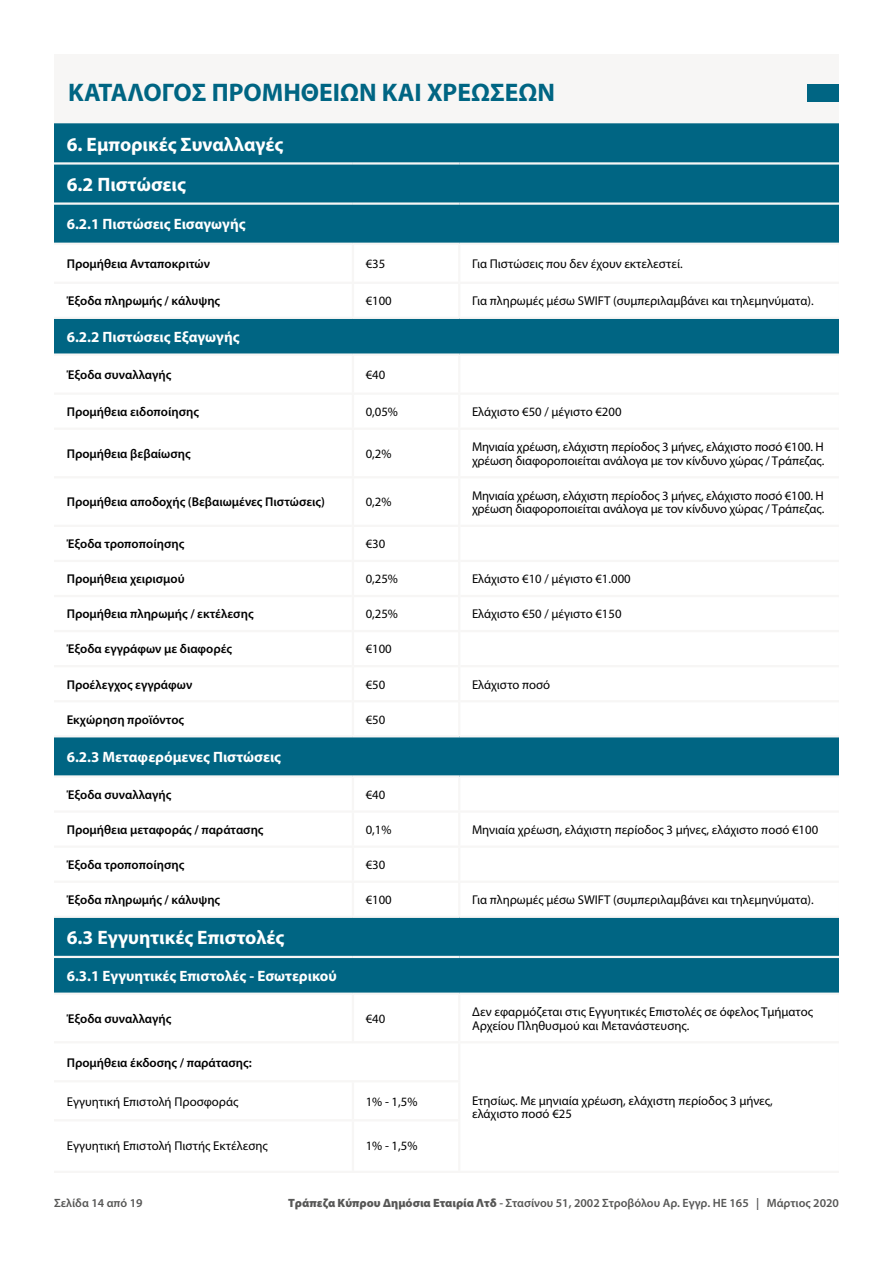
<style>
.page{position:relative;width:893px;height:1263px;background:#fff}
.page>*{position:absolute;margin:0;border:0;box-sizing:border-box;transform-origin:0 0}
.t1{font:700 25.5px "Myriad Pro";color:#006583}
.t2{font:700 19.5px/40.2px "Myriad Pro";color:#fff}
.t3{font:700 15px "Myriad Pro";color:#fff}
.t4{font:12.75px/13.5px "Myriad Pro";color:#000}
.t5{font:600 12.75px "Myriad Pro";color:#000}
.t6{font:600 12px "Myriad Pro";color:#575756}
.s1{font-weight:900}
</style>
<div class="page">
<div style="left:808px;top:84px;width:31px;height:18px;background:#006583"></div>
<div style="left:54px;top:123px;width:785px;height:120px;background:#006583"></div>
<div style="left:54px;top:318px;width:785px;height:37px;background:#006583"></div>
<div style="left:54px;top:736px;width:785px;height:40px;background:#006583"></div>
<div style="left:54px;top:918px;width:785px;height:74px;background:#006583"></div>
<hr style="left:54px;top:162px;width:299px;height:3px;background:#f7f6f5">
<hr style="left:353px;top:162px;width:106px;height:3px;background:#f7f6f5">
<hr style="left:459px;top:162px;width:380px;height:3px;background:#f7f6f5">
<hr style="left:54px;top:202px;width:299px;height:3px;background:#f7f6f5">
<hr style="left:353px;top:202px;width:106px;height:3px;background:#f7f6f5">
<hr style="left:459px;top:202px;width:380px;height:3px;background:#f7f6f5">
<hr style="left:54px;top:317px;width:299px;height:2px;background:#f7f6f5">
<hr style="left:353px;top:317px;width:106px;height:2px;background:#f7f6f5">
<hr style="left:459px;top:317px;width:380px;height:2px;background:#f7f6f5">
<hr style="left:54px;top:353px;width:299px;height:3px;background:#f7f6f5">
<hr style="left:353px;top:353px;width:106px;height:3px;background:#f7f6f5">
<hr style="left:459px;top:353px;width:380px;height:3px;background:#f7f6f5">
<hr style="left:54px;top:735px;width:299px;height:2px;background:#f7f6f5">
<hr style="left:353px;top:735px;width:106px;height:2px;background:#f7f6f5">
<hr style="left:459px;top:735px;width:380px;height:2px;background:#f7f6f5">
<hr style="left:54px;top:775px;width:299px;height:3px;background:#f7f6f5">
<hr style="left:353px;top:775px;width:106px;height:3px;background:#f7f6f5">
<hr style="left:459px;top:775px;width:380px;height:3px;background:#f7f6f5">
<hr style="left:54px;top:956px;width:299px;height:2px;background:#f7f6f5">
<hr style="left:353px;top:956px;width:106px;height:2px;background:#f7f6f5">
<hr style="left:459px;top:956px;width:380px;height:2px;background:#f7f6f5">
<h1 class="t1" style="left:68px;top:76px;width:488px">ΚΑΤΑΛΟΓΟΣ ΠΡΟΜΗΘΕΙΩΝ ΚΑΙ ΧΡΕΩΣΕΩΝ</h1>
<h2 class="t2" style="left:67px;top:123px;width:218px">6. Εμπορικές Συναλλαγές<br>6.2 Πιστώσεις</h2>
<p class="t3" style="left:67px;top:214px;width:180px">6.2.1 Πιστώσεις Εισαγωγής</p>
<p class="t5" style="left:67px;top:256px;width:145px">Προμήθεια Ανταποκριτών</p>
<p class="t4" style="left:366px;top:257px;width:21px">€35</p>
<p class="t4" style="left:472px;top:257px;width:212px">Για Πιστώσεις που δεν έχουν εκτελεστεί.</p>
<p class="t5" style="left:67px;top:293px;width:155px">Έξοδα πληρωμής / κάλυψης</p>
<p class="t4" style="left:366px;top:294px;width:28px">€100</p>
<p class="t4" style="left:472px;top:294px;width:343px">Για πληρωμές μέσω SWIFT (συμπεριλαμβάνει και τηλεμηνύματα).</p>
<p class="t3" style="left:67px;top:327px;width:174px">6.2.2 Πιστώσεις Εξαγωγής</p>
<p class="t5" style="left:67px;top:366px;width:106px">Έξοδα συναλλαγής</p>
<p class="t4" style="left:366px;top:368px;width:21px">€40</p>
<p class="t5" style="left:67px;top:403px;width:134px">Προμήθεια ειδοποίησης</p>
<p class="t4" style="left:366px;top:405px;width:34px">0,05%</p>
<p class="t4" style="left:472px;top:405px;width:151px">Ελάχιστο €50 / μέγιστο €200</p>
<p class="t5" style="left:67px;top:445px;width:125px">Προμήθεια βεβαίωσης</p>
<p class="t4" style="left:366px;top:446px;width:27px">0,2%</p>
<p class="t4" style="left:472px;top:440px;width:354px">Μηνιαία χρέωση, ελάχιστη περίοδος 3 μήνες, ελάχιστο ποσό €100. Η χρέωση διαφοροποιείται ανάλογα με τον κίνδυνο χώρας / Τράπεζας.</p>
<p class="t5" style="left:67px;top:494px;width:260px">Προμήθεια αποδοχής (Βεβαιωμένες Πιστώσεις)</p>
<p class="t4" style="left:366px;top:495px;width:27px">0,2%</p>
<p class="t4" style="left:472px;top:488px;width:354px">Μηνιαία χρέωση, ελάχιστη περίοδος 3 μήνες, ελάχιστο ποσό €100. Η χρέωση διαφοροποιείται ανάλογα με τον κίνδυνο χώρας / Τράπεζας.</p>
<p class="t5" style="left:67px;top:536px;width:119px">Έξοδα τροποποίησης</p>
<p class="t4" style="left:366px;top:537px;width:21px">€30</p>
<p class="t5" style="left:67px;top:571px;width:119px">Προμήθεια χειρισμού</p>
<p class="t4" style="left:366px;top:572px;width:34px">0,25%</p>
<p class="t4" style="left:472px;top:572px;width:160px">Ελάχιστο €10 / μέγιστο €1.000</p>
<p class="t5" style="left:67px;top:606px;width:188px">Προμήθεια πληρωμής / εκτέλεσης</p>
<p class="t4" style="left:366px;top:607px;width:34px">0,25%</p>
<p class="t4" style="left:472px;top:607px;width:151px">Ελάχιστο €50 / μέγιστο €150</p>
<p class="t5" style="left:67px;top:641px;width:167px">Έξοδα εγγράφων με διαφορές</p>
<p class="t4" style="left:366px;top:642px;width:28px">€100</p>
<p class="t5" style="left:67px;top:676px;width:127px">Προέλεγχος εγγράφων</p>
<p class="t4" style="left:366px;top:677px;width:21px">€50</p>
<p class="t4" style="left:472px;top:677px;width:80px">Ελάχιστο ποσό</p>
<p class="t5" style="left:67px;top:711px;width:119px">Εκχώρηση προϊόντος</p>
<p class="t4" style="left:366px;top:712px;width:21px">€50</p>
<p class="t3" style="left:67px;top:747px;width:216px">6.2.3 Μεταφερόμενες Πιστώσεις</p>
<p class="t5" style="left:67px;top:786px;width:106px">Έξοδα συναλλαγής</p>
<p class="t4" style="left:366px;top:787px;width:21px">€40</p>
<p class="t5" style="left:67px;top:821px;width:198px">Προμήθεια μεταφοράς / παράτασης</p>
<p class="t4" style="left:366px;top:823px;width:27px">0,1%</p>
<p class="t4" style="left:472px;top:823px;width:348px">Μηνιαία χρέωση, ελάχιστη περίοδος 3 μήνες, ελάχιστο ποσό €100</p>
<p class="t5" style="left:67px;top:856px;width:119px">Έξοδα τροποποίησης</p>
<p class="t4" style="left:366px;top:858px;width:21px">€30</p>
<p class="t5" style="left:67px;top:892px;width:155px">Έξοδα πληρωμής / κάλυψης</p>
<p class="t4" style="left:366px;top:893px;width:28px">€100</p>
<p class="t4" style="left:472px;top:893px;width:343px">Για πληρωμές μέσω SWIFT (συμπεριλαμβάνει και τηλεμηνύματα).</p>
<h2 class="t2" style="left:67px;top:917px;width:219px">6.3 Εγγυητικές Επιστολές</h2>
<p class="t3" style="left:67px;top:966px;width:272px">6.3.1 Εγγυητικές Επιστολές - Εσωτερικού</p>
<p class="t5" style="left:67px;top:1010px;width:106px">Έξοδα συναλλαγής</p>
<p class="t4" style="left:366px;top:1011px;width:21px">€40</p>
<p class="t4" style="left:472px;top:1005px;width:343px">Δεν εφαρμόζεται στις Εγγυητικές Επιστολές σε όφελος Τμήματος<br>Αρχείου Πληθυσμού και Μετανάστευσης.</p>
<p class="t5" style="left:67px;top:1054px;width:187px">Προμήθεια έκδοσης / παράτασης:</p>
<p class="t4" style="left:472px;top:1093px;width:302px">Ετησίως. Με μηνιαία χρέωση, ελάχιστη περίοδος 3 μήνες, ελάχιστο ποσό €25</p>
<p class="t4" style="left:67px;top:1094px;width:173px">Εγγυητική Επιστολή Προσφοράς</p>
<p class="t4" style="left:366px;top:1094px;width:53px">1% - 1,5%</p>
<p class="t4" style="left:67px;top:1139px;width:203px">Εγγυητική Επιστολή Πιστής Εκτέλεσης</p>
<p class="t4" style="left:366px;top:1139px;width:53px">1% - 1,5%</p>
<p class="t6" style="left:54px;top:1195px;width:90px">Σελίδα 14 από 19</p>
<p class="t6" style="left:288px;top:1195px;width:552px"><span class="s1">Τράπεζα Κύπρου Δημόσια Εταιρία Λτδ</span> - Στασίνου 51, 2002 Στροβόλου Αρ. Εγγρ. ΗΕ 165 | Μάρτιος 2020</p>
</div>
